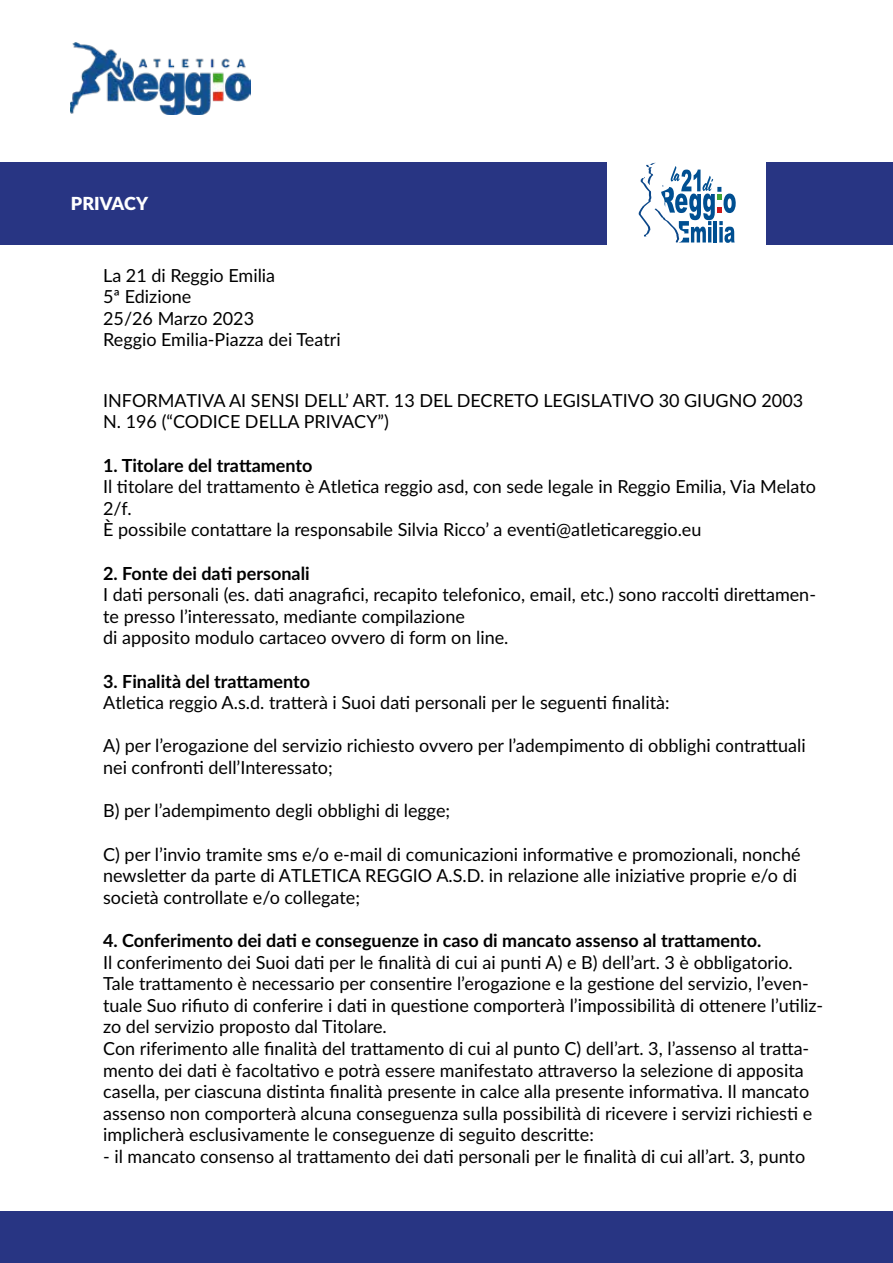
<style>
.page{position:relative;width:893px;height:1263px;background:#fff}
.page>*{position:absolute;margin:0;border:0;box-sizing:border-box;transform-origin:0 0}
.t1{font:18px/21.6px "Lato";color:#000}
.t2{font:700 18px "Lato";color:#000}
.t3{font:900 18px "Lato";color:#fff}
</style>
<div class="page">
<img style="left:71px;top:43px;width:180px;height:72px">
<div style="left:0;top:1212px;width:893px;height:51px;background:#283583"></div>
<div style="left:0;top:162px;width:607px;height:83px;background:#283583"></div>
<div style="left:767px;top:162px;width:126px;height:83px;background:#283583"></div>
<svg style="left:638px;top:163px;width:98px;height:80px"></svg>
<p class="t3" style="left:71px;top:190px;width:79px">PRIVACY</p>
<p class="t1" style="left:103px;top:263px;width:239px">La 21 di Reggio Emilia<br>5ª Edizione<br>25/26 Marzo 2023<br>Reggio Emilia-Piazza dei Teatri</p>
<p class="t1" style="left:103px;top:389px;width:701px">INFORMATIVA AI SENSI DELL’ ART. 13 DEL DECRETO LEGISLATIVO 30 GIUGNO 2003<br>N. 196 (“CODICE DELLA PRIVACY”)</p>
<p class="t2" style="left:103px;top:452px;width:211px">1. Titolare del trattamento</p>
<p class="t1" style="left:103px;top:475px;width:714px">Il titolare del trattamento è Atletica reggio asd, con sede legale in Reggio Emilia, Via Melato<br>2/f.<br>È possibile contattare la responsabile Silvia Ricco’ a eventi@atleticareggio.eu</p>
<p class="t2" style="left:103px;top:560px;width:208px">2. Fonte dei dati personali</p>
<p class="t1" style="left:103px;top:583px;width:714px">I dati personali (es. dati anagrafici, recapito telefonico, email, etc.) sono raccolti direttamen&shy;te presso l’interessato, mediante compilazione<br>di apposito modulo cartaceo ovvero di form on line.</p>
<p class="t2" style="left:103px;top:668px;width:208px">3. Finalità del trattamento</p>
<p class="t1" style="left:103px;top:691px;width:568px">Atletica reggio A.s.d. tratterà i Suoi dati personali per le seguenti finalità:</p>
<p class="t1" style="left:103px;top:734px;width:704px">A) per l’erogazione del servizio richiesto ovvero per l’adempimento di obblighi contrattuali nei confronti dell’Interessato;</p>
<p class="t1" style="left:103px;top:799px;width:349px">B) per l’adempimento degli obblighi di legge;</p>
<p class="t1" style="left:103px;top:842px;width:699px">C) per l’invio tramite sms e/o e-mail di comunicazioni informative e promozionali, nonché newsletter da parte di ATLETICA REGGIO A.S.D. in relazione alle iniziative proprie e/o di società controllate e/o collegate;</p>
<p class="t2" style="left:103px;top:927px;width:660px">4. Conferimento dei dati e conseguenze in caso di mancato assenso al trattamento.</p>
<p class="t1" style="left:103px;top:950px;width:722px">Il conferimento dei Suoi dati per le finalità di cui ai punti A) e B) dell’art. 3 è obbligatorio.<br>Tale trattamento è necessario per consentire l’erogazione e la gestione del servizio, l’even&shy;tuale Suo rifiuto di conferire i dati in questione comporterà l’impossibilità di ottenere l’utiliz&shy;zo del servizio proposto dal Titolare.<br>Con riferimento alle finalità del trattamento di cui al punto C) dell’art. 3, l’assenso al tratta&shy;mento dei dati è facoltativo e potrà essere manifestato attraverso la selezione di apposita casella, per ciascuna distinta finalità presente in calce alla presente informativa. Il mancato assenso non comporterà alcuna conseguenza sulla possibilità di ricevere i servizi richiesti e implicherà esclusivamente le conseguenze di seguito descritte:</p>
<p class="t1" style="left:103px;top:1145px;width:704px">- il mancato consenso al trattamento dei dati personali per le finalità di cui all’art. 3, punto</p>
</div>
